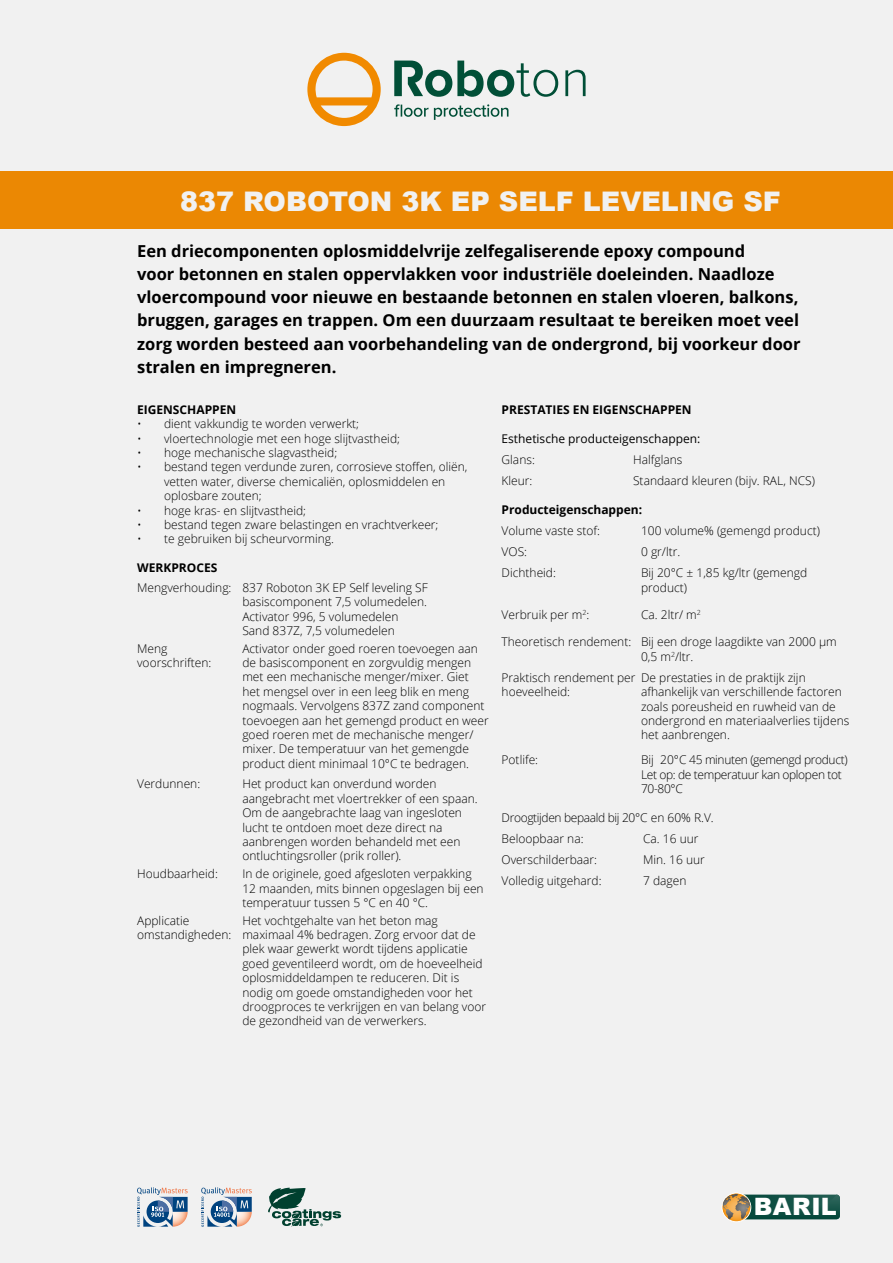
<style>
.page{position:relative;width:893px;height:1263px;background:#f1f1f1}
.page>*{position:absolute;margin:0;border:0;box-sizing:border-box;transform-origin:0 0}
.t1{font:900 27px "Arial";color:#f1f1f1}
.t2{font:900 24px "Arial";letter-spacing:.015em;color:#fff}
.t3{font:700 16.5px/23.1px "Open Sans";color:#000}
.t4{font:300 12px/14.4px "Open Sans";color:#000}
.t5{font:300 12px/14.4px "Open Sans";letter-spacing:-.03em;color:#000}
.t6{font:700 12px "Open Sans";color:#000}
.t7{font:12px "Open Sans";color:#000}
</style>
<div class="page">
<div style="left:0;top:171px;width:893px;height:58px;background:#eb8803"></div>
<svg style="left:137px;top:1187px;width:51px;height:40px"></svg>
<svg style="left:201px;top:1187px;width:51px;height:40px"></svg>
<svg style="left:268px;top:1187px;width:73px;height:40px"></svg>
<svg style="left:722px;top:1193px;width:29px;height:29px"></svg>
<div style="left:722px;top:1193px;width:29px;height:29px;border:1px solid #fff;border-radius:50%"></div>
<svg style="left:723px;top:1194px;width:117px;height:25px;background:#3c634f"></svg>
<svg style="left:307px;top:53px;width:74px;height:73px"></svg>
<svg style="left:394px;top:104px;width:34px;height:13px"></svg>
<svg style="left:434px;top:104px;width:74px;height:16px"></svg>
<svg style="left:394px;top:61px;width:192px;height:36px"></svg>
<h1 class="t1" style="left:180px;top:182px;width:602px">837 ROBOTON 3K EP SELF LEVELING SF</h1>
<p class="t3" style="left:137px;top:239px;width:665px">Een driecomponenten oplosmiddelvrije zelfegaliserende epoxy compound<br>voor betonnen en stalen oppervlakken voor industriële doeleinden. Naadloze vloercompound voor nieuwe en bestaande betonnen en stalen vloeren, balkons, bruggen, garages en trappen. Om een duurzaam resultaat te bereiken moet veel zorg worden besteed aan voorbehandeling van de ondergrond, bij voorkeur door stralen en impregneren.</p>
<p class="t6" style="left:137px;top:401px;width:101px">EIGENSCHAPPEN</p>
<p class="t4" style="left:137px;top:416px;width:223px">• dient vakkundig te worden verwerkt;</p>
<p class="t4" style="left:137px;top:431px;width:264px">• vloertechnologie met een hoge slijtvastheid;</p>
<p class="t4" style="left:137px;top:445px;width:202px">• hoge mechanische slagvastheid;</p>
<p class="t4" style="left:164px;top:460px;width:305px;text-indent:-27px">• bestand tegen verdunde zuren, corrosieve stoffen, oliën, vetten water, diverse chemicaliën, oplosmiddelen en oplosbare zouten;</p>
<p class="t4" style="left:137px;top:503px;width:170px">• hoge kras- en slijtvastheid;</p>
<p class="t4" style="left:137px;top:517px;width:303px">• bestand tegen zware belastingen en vrachtverkeer;</p>
<p class="t4" style="left:137px;top:532px;width:198px">• te gebruiken bij scheurvorming.</p>
<p class="t6" style="left:137px;top:559px;width:82px">WERKPROCES</p>
<p class="t4" style="left:242px;top:580px;width:187px;text-indent:-105px">Mengverhouding: 837 Roboton 3K EP Self leveling SF basiscomponent 7,5 volumedelen.<br>Activator 996, 5 volumedelen Sand 837Z, 7,5 volumedelen</p>
<p class="t4" style="left:137px;top:641px;width:76px">Meng voorschriften:</p>
<p class="t4" style="left:242px;top:641px;width:248px">Activator onder goed roeren toevoegen aan de basiscomponent en zorgvuldig mengen met een mechanische menger/mixer. Giet het mengsel over in een leeg blik en meng nogmaals. Vervolgens 837Z zand component toevoegen aan het gemengd product en weer goed roeren met de mechanische menger/ mixer. De temperatuur van het gemengde product dient minimaal 10°C te bedragen.</p>
<p class="t4" style="left:137px;top:776px;width:65px">Verdunnen:</p>
<p class="t4" style="left:242px;top:776px;width:237px">Het product kan onverdund worden aangebracht met vloertrekker of een spaan.<br>Om de aangebrachte laag van ingesloten lucht te ontdoen moet deze direct na aanbrengen worden behandeld met een ontluchtingsroller (prik roller).</p>
<p class="t4" style="left:137px;top:866px;width:82px">Houdbaarheid:</p>
<p class="t4" style="left:242px;top:866px;width:243px">In de originele, goed afgesloten verpakking<br>12 maanden, mits binnen opgeslagen bij een temperatuur tussen 5 °C en 40 °C.</p>
<p class="t4" style="left:137px;top:913px;width:96px">Applicatie omstandigheden:</p>
<p class="t4" style="left:242px;top:913px;width:245px">Het vochtgehalte van het beton mag maximaal 4% bedragen. Zorg ervoor dat de plek waar gewerkt wordt tijdens applicatie goed geventileerd wordt, om de hoeveelheid oplosmiddeldampen te reduceren. Dit is nodig om goede omstandigheden voor het droogproces te verkrijgen en van belang voor de gezondheid van de verwerkers.</p>
<p class="t6" style="left:502px;top:401px;width:192px">PRESTATIES EN EIGENSCHAPPEN</p>
<p class="t7" style="left:502px;top:430px;width:200px">Esthetische producteigenschappen:</p>
<p class="t4" style="left:502px;top:452px;width:35px">Glans:</p>
<p class="t4" style="left:633px;top:452px;width:51px">Halfglans</p>
<p class="t4" style="left:502px;top:473px;width:32px">Kleur:</p>
<p class="t4" style="left:633px;top:473px;width:183px">Standaard kleuren (bijv. RAL, NCS)</p>
<p class="t6" style="left:502px;top:501px;width:142px">Producteigenschappen:</p>
<p class="t4" style="left:502px;top:523px;width:100px">Volume vaste stof:</p>
<p class="t4" style="left:641px;top:523px;width:180px">100 volume% (gemengd product)</p>
<p class="t4" style="left:502px;top:544px;width:27px">VOS:</p>
<p class="t4" style="left:641px;top:544px;width:41px">0 gr/ltr.</p>
<p class="t4" style="left:502px;top:565px;width:56px">Dichtheid:</p>
<p class="t4" style="left:641px;top:565px;width:168px">Bij 20°C ± 1,85 kg/ltr (gemengd product)</p>
<p class="t4" style="left:502px;top:607px;width:89px">Verbruik per m<sup>2</sup>:</p>
<p class="t4" style="left:641px;top:607px;width:61px">Ca. 2ltr/ m<sup>2</sup></p>
<p class="t4" style="left:502px;top:634px;width:337px;text-align:center">Theoretisch rendement: Bij een droge laagdikte van 2000 μm<br>0,5 m<sup>2</sup>/ltr.</p>
<p class="t4" style="left:502px;top:670px;width:135px">Praktisch rendement per hoeveelheid:</p>
<p class="t4" style="left:641px;top:670px;width:210px">De prestaties in de praktijk zijn afhankelijk van verschillende factoren zoals poreusheid en ruwheid van de ondergrond en materiaalverlies tijdens het aanbrengen.</p>
<p class="t4" style="left:502px;top:752px;width:38px">Potlife:</p>
<p class="t5" style="left:641px;top:752px;width:208px">Bij 20°C 45 minuten (gemengd product)<br>Let op: de temperatuur kan oplopen tot<br>70-80°C</p>
<p class="t5" style="left:502px;top:806px;width:214px;line-height:21.1px">Droogtijden bepaald bij 20°C en 60% R.V.<br>Beloopbaar na:</p>
<p class="t4" style="left:643px;top:831px;width:57px">Ca. 16 uur</p>
<p class="t4" style="left:502px;top:852px;width:97px">Overschilderbaar:</p>
<p class="t4" style="left:643px;top:852px;width:63px">Min. 16 uur</p>
<p class="t4" style="left:502px;top:873px;width:101px">Volledig uitgehard:</p>
<p class="t4" style="left:643px;top:873px;width:45px">7 dagen</p>
<h2 class="t2" style="left:754px;top:1189px;width:84px">BARIL</h2>
</div>
